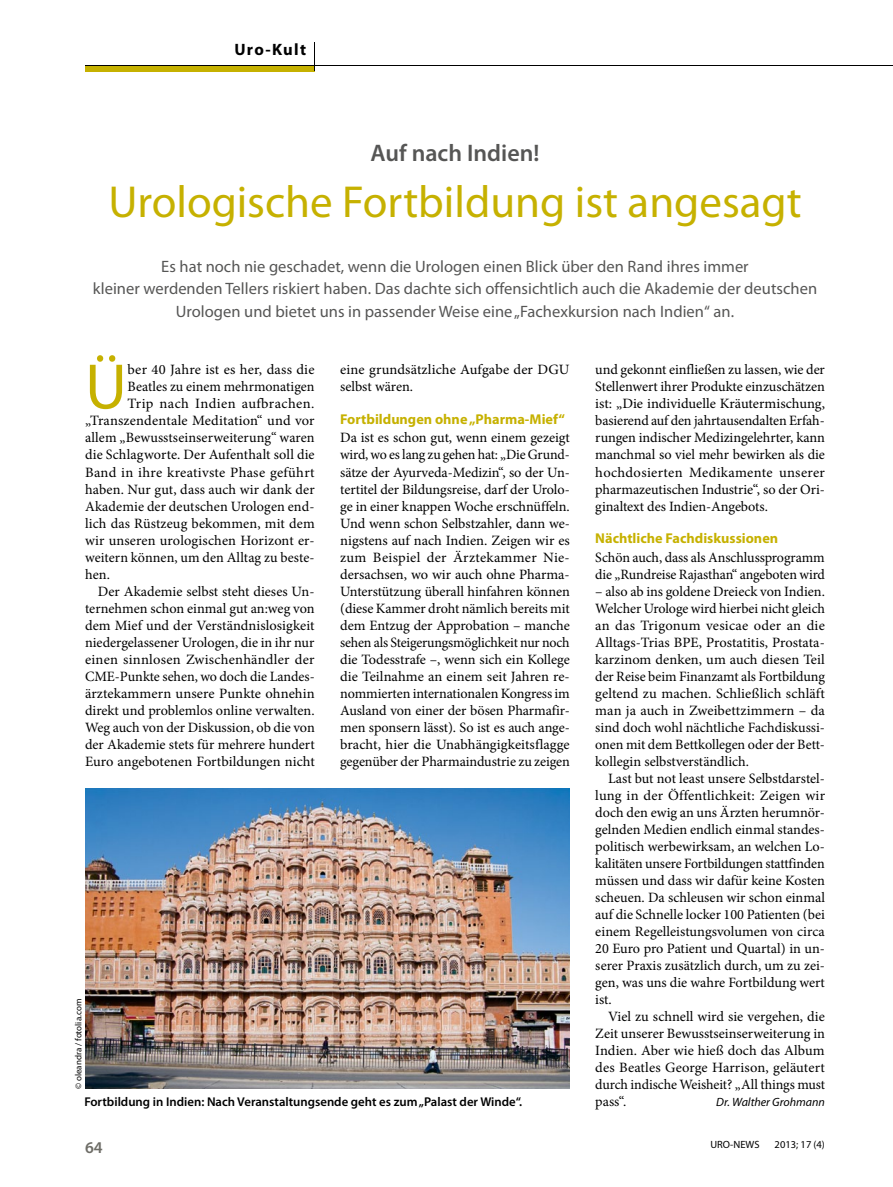
<style>
.page{position:relative;width:893px;height:1187px;background:#fff}
.page>*{position:absolute;margin:0;border:0;box-sizing:border-box;transform-origin:0 0}
.t1{font:64.65px "Myriad Pro";color:#c6b100}
.t2{font:45px "Myriad Pro";color:#c6b100}
.t3{font:600 24px "Myriad Pro";color:#565655}
.t4{font:16.5px/22.5px "Myriad Pro";color:#565655;text-align:center}
.t5{font:700 16.5px "Myriad Pro";letter-spacing:.08em;color:#000}
.t6{font:600 16.5px "Myriad Pro";color:#6e6d67}
.t7{font:14.25px/17px "Minion Pro";color:#000;text-align:justify}
.t8{font:700 14.25px "Myriad Pro";color:#c6b100}
.t9{font:14.25px "Minion Pro";letter-spacing:.02em;color:#000}
.t10{font:14.25px "Minion Pro";letter-spacing:.03em;color:#000}
.t11{font:600 12.75px "Myriad Pro";color:#000}
.t12{font:italic 12px "Myriad Pro";color:#000}
.t13{font:10.5px "Myriad Pro";color:#000}
.t14{font:9px "Myriad Pro";color:#000}
</style>
<div class="page">
<img style="left:85px;top:788px;width:485px;height:299px">
<div style="left:85px;top:66px;width:230px;height:5px;background:#c6b100"></div>
<hr style="left:85px;top:66px;width:808px;height:1px;background:#000">
<svg style="left:314px;top:43px;width:1px;height:28px"></svg>
<p class="t5" style="left:234px;top:39px;width:73px">Uro-Kult</p>
<h3 class="t3" style="left:370px;top:137px;width:171px">Auf nach Indien!</h3>
<h2 class="t2" style="left:108px;top:174px;width:695px">Urologische Fortbildung ist angesagt</h2>
<p class="t4" style="left:93px;top:255px;width:726px">Es hat noch nie geschadet, wenn die Urologen einen Blick über den Rand ihres immer<br>kleiner werdenden Tellers riskiert haben. Das dachte sich offensichtlich auch die Akademie der deutschen<br>Urologen und bietet uns in passender Weise eine „Fachexkursion nach Indien“ an.</p>
<h1 class="t1" style="left:85px;top:347px;width:43px">Ü</h1>
<p class="t7" style="left:128px;top:361px;width:189px">ber 40 Jahre ist es her, dass die</p>
<p class="t7" style="left:128px;top:378px;width:188px">Beatles zu einem mehrmonatigen</p>
<p class="t10" style="left:128px;top:394px;width:188px">Trip nach Indien aufbrachen.</p>
<p class="t7" style="left:85px;top:412px;width:231px">„Transzendentale Meditation“ und vor</p>
<p class="t7" style="left:85px;top:429px;width:231px">allem „Bewusstseinserweiterung“ waren</p>
<p class="t7" style="left:85px;top:446px;width:231px">die Schlagworte. Der Aufenthalt soll die</p>
<p class="t9" style="left:85px;top:462px;width:231px">Band in ihre kreativste Phase geführt</p>
<p class="t7" style="left:85px;top:480px;width:231px">haben. Nur gut, dass auch wir dank der</p>
<p class="t7" style="left:85px;top:497px;width:231px">Akademie der deutschen Urologen end-</p>
<p class="t7" style="left:85px;top:514px;width:231px">lich das Rüstzeug bekommen, mit dem</p>
<p class="t7" style="left:85px;top:531px;width:231px">wir unseren urologischen Horizont er-</p>
<p class="t7" style="left:85px;top:548px;width:231px">weitern können, um den Alltag zu beste-</p>
<p class="t7" style="left:85px;top:565px;width:27px">hen.</p>
<p class="t7" style="left:98px;top:582px;width:218px">Der Akademie selbst steht dieses Un-</p>
<p class="t7" style="left:85px;top:599px;width:231px">ternehmen schon einmal gut an:weg von</p>
<p class="t7" style="left:85px;top:616px;width:231px">dem Mief und der Verständnislosigkeit</p>
<p class="t7" style="left:85px;top:633px;width:231px">niedergelassener Urologen, die in ihr nur</p>
<p class="t7" style="left:85px;top:650px;width:231px">einen sinnlosen Zwischenhändler der</p>
<p class="t7" style="left:85px;top:667px;width:231px">CME-Punkte sehen, wo doch die Landes-</p>
<p class="t7" style="left:85px;top:684px;width:231px">ärztekammern unsere Punkte ohnehin</p>
<p class="t7" style="left:85px;top:701px;width:231px">direkt und problemlos online verwalten.</p>
<p class="t7" style="left:85px;top:718px;width:231px">Weg auch von der Diskussion, ob die von</p>
<p class="t7" style="left:85px;top:735px;width:231px">der Akademie stets für mehrere hundert</p>
<p class="t7" style="left:85px;top:752px;width:231px">Euro angebotenen Fortbildungen nicht</p>
<p class="t7" style="left:340px;top:361px;width:231px">eine grundsätzliche Aufgabe der DGU selbst wären.</p>
<p class="t8" style="left:340px;top:410px;width:226px">Fortbildungen ohne „Pharma-Mief“</p>
<p class="t7" style="left:340px;top:429px;width:231px">Da ist es schon gut, wenn einem gezeigt wird, wo es lang zu gehen hat: „Die Grund&shy;sätze der Ayurveda-Medizin“, so der Un&shy;tertitel der Bildungsreise, darf der Urolo&shy;ge in einer knappen Woche erschnüffeln.<br>Und wenn schon Selbstzahler, dann we&shy;nigstens auf nach Indien. Zeigen wir es zum Beispiel der Ärztekammer Nie&shy;dersachsen, wo wir auch ohne Pharma-Unterstützung überall hinfahren können (diese Kammer droht nämlich bereits mit dem Entzug der Approbation – manche sehen als Steigerungsmöglichkeit nur noch die Todesstrafe –, wenn sich ein Kollege die Teilnahme an einem seit Jahren re&shy;nommierten internationalen Kongress im Ausland von einer der bösen Pharmafir&shy;men sponsern lässt). So ist es auch ange&shy;bracht, hier die Unabhängigkeitsflagge gegenüber der Pharmaindustrie zu zeigen</p>
<p class="t14" style="left:73px;top:1089px;width:92px;rotate:-90deg">© oleandra / fotolia.com</p>
<p class="t11" style="left:84px;top:1093px;width:439px">Fortbildung in Indien: Nach Veranstaltungsende geht es zum „Palast der Winde“.</p>
<p class="t6" style="left:85px;top:1136px;width:19px">64</p>
<p class="t7" style="left:595px;top:361px;width:231px">und gekonnt einfließen zu lassen, wie der Stellenwert ihrer Produkte einzuschätzen ist: „Die individuelle Kräutermischung, basierend auf den jahrtausendalten Erfah&shy;rungen indischer Medizingelehrter, kann manchmal so viel mehr bewirken als die hochdosierten Medikamente unserer pharmazeutischen Industrie“, so der Ori&shy;ginaltext des Indien-Angebots.</p>
<p class="t8" style="left:595px;top:529px;width:184px">Nächtliche Fachdiskussionen</p>
<p class="t7" style="left:595px;top:548px;width:231px">Schön auch, dass als Anschlussprogramm die „Rundreise Rajasthan“ angeboten wird</p>
<p class="t7" style="left:595px;top:582px;width:231px">– also ab ins goldene Dreieck von Indien.<br>Welcher Urologe wird hierbei nicht gleich an das Trigonum vesicae oder an die Alltags-Trias BPE, Prostatitis, Prostata&shy;karzinom denken, um auch diesen Teil der Reise beim Finanzamt als Fortbildung geltend zu machen. Schließlich schläft man ja auch in Zweibettzimmern – da sind doch wohl nächtliche Fachdiskussi&shy;onen mit dem Bettkollegen oder der Bett&shy;kollegin selbstverständlich.</p>
<p class="t7" style="left:595px;top:769px;width:231px;text-indent:13px">Last but not least unsere Selbstdarstel&shy;lung in der Öffentlichkeit: Zeigen wir doch den ewig an uns Ärzten herumnör&shy;gelnden Medien endlich einmal standes&shy;politisch werbewirksam, an welchen Lo&shy;kalitäten unsere Fortbildungen stattfinden müssen und dass wir dafür keine Kosten scheuen. Da schleusen wir schon einmal auf die Schnelle locker 100 Patienten (bei einem Regelleistungsvolumen von circa 20 Euro pro Patient und Quartal) in un&shy;serer Praxis zusätzlich durch, um zu zei&shy;gen, was uns die wahre Fortbildung wert ist.</p>
<p class="t7" style="left:595px;top:1008px;width:231px;text-indent:13px">Viel zu schnell wird sie vergehen, die Zeit unserer Bewusstseinserweiterung in Indien. Aber wie hieß doch das Album des Beatles George Harrison, geläutert durch indische Weisheit? „All things must pass“.</p>
<p class="t12" style="left:716px;top:1094px;width:110px">Dr. Walther Grohmann</p>
<p class="t13" style="left:710px;top:1137px;width:51px">URO-NEWS</p>
<p class="t13" style="left:775px;top:1137px;width:52px">2013; 17 (4)</p>
</div>
